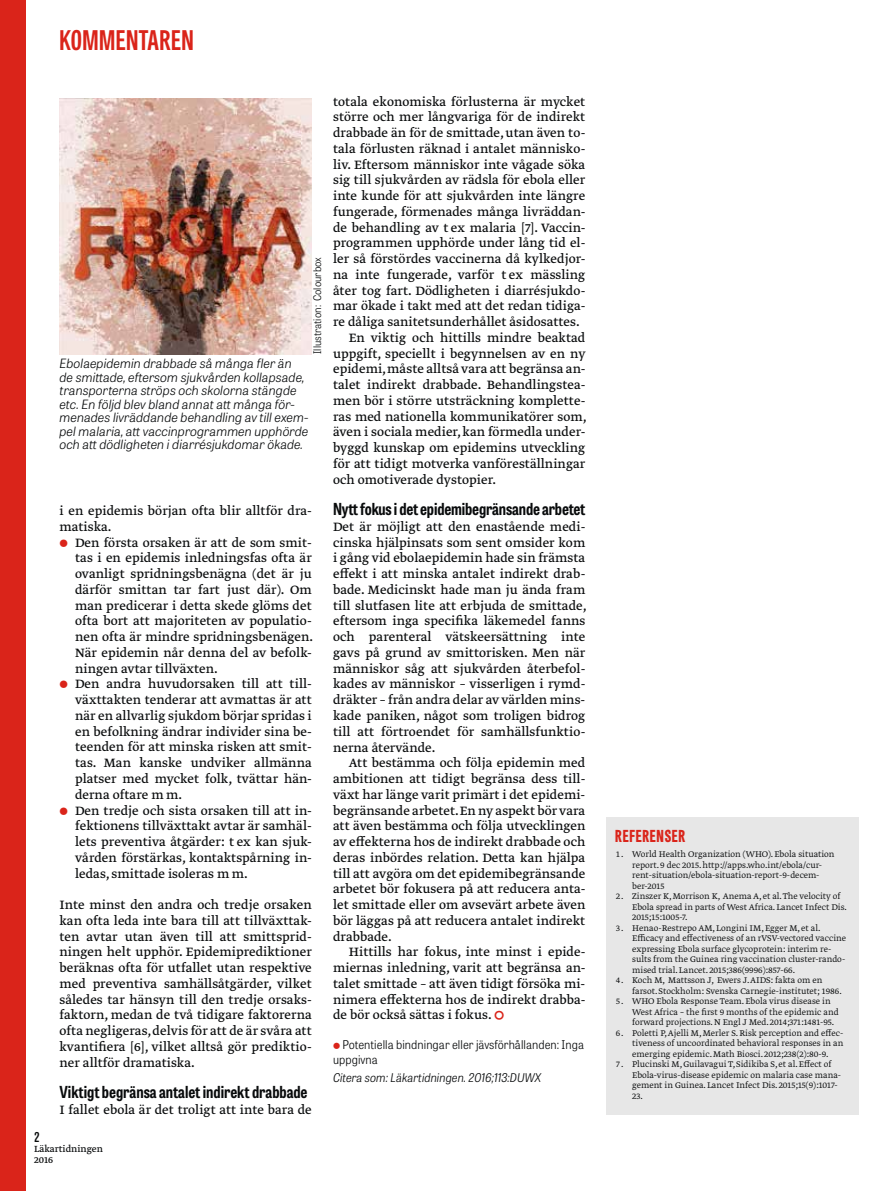
<style>
.page{position:relative;width:893px;height:1191px;background:#fff}
.page>*{position:absolute;margin:0;border:0;box-sizing:border-box;transform-origin:0 0}
.t1{font:700 27px "Tablet Gothic Compressed";letter-spacing:.02em;color:#da241a}
.t2{font:700 16.5px "Tablet Gothic Condensed";letter-spacing:-.005em;color:#090b0c}
.t3{font:800 16.5px "Tablet Gothic Compressed";letter-spacing:.045em;color:#da241a}
.t4{font:14.25px/15.8px "Greta Text Pro Regular Min";color:#090b0c;text-align:justify}
.t5{font:600 13.5px "Tablet Gothic Condensed";color:#090b0c}
.t6{font:italic 300 12.75px/13.5px "Tablet Gothic";color:#090b0c}
.t7{font:300 12px/14.2px "Tablet Gothic Narrow";letter-spacing:.005em;color:#090b0c}
.t8{font:italic 300 12px "Tablet Gothic Narrow";color:#090b0c}
.t9{font:300 10.5px "Tablet Gothic Narrow";letter-spacing:.005em;color:#090b0c}
.t10{font:10.5px/10.5px "Greta Text Pro";color:#090b0c}
.t11{font:9.75px/10.5px "Greta Text Pro Light Min";color:#090b0c}
.s1{color:#da241a}
</style>
<div class="page">
<div style="left:0;top:0;width:26px;height:1191px;background:#da241a"></div>
<div style="left:607px;top:817px;width:252px;height:297px;background:#e7e7e7"></div>
<img style="left:60px;top:99px;width:252px;height:255px">
<h1 class="t1" style="left:60px;top:22px;width:136px">KOMMENTAREN</h1>
<p class="t9" style="left:310px;top:354px;width:98px;rotate:-90deg">Illustration: Colourbox</p>
<p class="t6" style="left:60px;top:356px;width:250px">Ebolaepidemin drabbade så många fler än de smittade, eftersom sjukvården kollapsade, transporterna ströps och skolorna stängde etc. En följd blev bland annat att många för&shy;menades livräddande behandling av till exem&shy;pel malaria, att vaccinprogrammen upphörde och att dödligheten i diarrésjukdomar ökade.</p>
<p class="t4" style="left:60px;top:503px;width:254px">i en epidemis början ofta blir alltför dra&shy;matiska.</p>
<p class="t4" style="left:75px;top:535px;width:240px;text-align:left">Den första orsaken är att de som smit&shy;tas i en epidemis inledningsfas ofta är ovanligt spridningsbenägna (det är ju därför smittan tar fart just där). Om man predicerar i detta skede glöms det ofta bort att majoriteten av populatio&shy;nen ofta är mindre spridningsbenägen.<br>När epidemin når denna del av befolk&shy;ningen avtar tillväxten.<br>Den andra huvudorsaken till att till&shy;växttakten tenderar att avmattas är att när en allvarlig sjukdom börjar spridas i en befolkning ändrar individer sina be&shy;teenden för att minska risken att smit&shy;tas. Man kanske undviker allmänna platser med mycket folk, tvättar hän&shy;derna oftare m m.<br>Den tredje och sista orsaken till att in&shy;fektionens tillväxttakt avtar är samhäl&shy;lets preventiva åtgärder: t ex kan sjuk&shy;vården förstärkas, kontaktspårning in&shy;ledas, smittade isoleras m m.</p>
<p class="t4" style="left:60px;top:897px;width:254px">Inte minst den andra och tredje orsaken kan ofta leda inte bara till att tillväxttak&shy;ten avtar utan även till att smittsprid&shy;ningen helt upphör. Epidemiprediktioner beräknas ofta för utfallet utan respektive med preventiva samhällsåtgärder, vilket således tar hänsyn till den tredje orsaks&shy;faktorn, medan de två tidigare faktorerna ofta negligeras, delvis för att de är svåra att kvantifiera [6], vilket alltså gör prediktio&shy;ner alltför dramatiska.</p>
<p class="t2" style="left:60px;top:1080px;width:250px">Viktigt begränsa antalet indirekt drabbade</p>
<p class="t4" style="left:60px;top:1102px;width:254px">I fallet ebola är det troligt att inte bara de</p>
<p class="t5" style="left:34px;top:1127px;width:7px">2</p>
<p class="t10" style="left:34px;top:1144px;width:70px">Läkartidningen<br>2016</p>
<p class="t4" style="left:333px;top:94px;width:254px">totala ekonomiska förlusterna är mycket</p>
<p class="t4" style="left:333px;top:110px;width:254px">större och mer långvariga för de indirekt</p>
<p class="t4" style="left:333px;top:125px;width:254px">drabbade än för de smittade, utan även to-</p>
<p class="t4" style="left:333px;top:141px;width:254px">tala förlusten räknad i antalet människo-</p>
<p class="t4" style="left:333px;top:157px;width:254px">liv. Eftersom människor inte vågade söka</p>
<p class="t4" style="left:333px;top:173px;width:254px">sig till sjukvården av rädsla för ebola eller</p>
<p class="t4" style="left:333px;top:188px;width:254px">inte kunde för att sjukvården inte längre</p>
<p class="t4" style="left:333px;top:204px;width:254px">fungerade, förmenades många livräddan-</p>
<p class="t4" style="left:333px;top:220px;width:254px">de behandling av t ex malaria [7]. Vaccin-</p>
<p class="t4" style="left:333px;top:236px;width:254px">programmen upphörde under lång tid el-</p>
<p class="t4" style="left:333px;top:251px;width:254px">ler så förstördes vaccinerna då kylkedjor-</p>
<p class="t4" style="left:333px;top:267px;width:254px">na inte fungerade, varför t ex mässling</p>
<p class="t4" style="left:333px;top:283px;width:254px">åter tog fart. Dödligheten i diarrésjukdo-</p>
<p class="t4" style="left:333px;top:299px;width:254px">mar ökade i takt med att det redan tidiga-</p>
<p class="t4" style="left:333px;top:314px;width:248px">re dåliga sanitetsunderhållet åsidosattes.</p>
<p class="t4" style="left:349px;top:330px;width:238px">En viktig och hittills mindre beaktad</p>
<p class="t4" style="left:333px;top:346px;width:254px">uppgift, speciellt i begynnelsen av en ny</p>
<p class="t4" style="left:333px;top:362px;width:254px">epidemi, måste alltså vara att begränsa an-</p>
<p class="t4" style="left:333px;top:377px;width:254px">talet indirekt drabbade. Behandlingstea-</p>
<p class="t4" style="left:333px;top:393px;width:254px">men bör i större utsträckning komplette-</p>
<p class="t4" style="left:333px;top:409px;width:255px">ras med nationella kommunikatörer som,</p>
<p class="t4" style="left:333px;top:425px;width:254px">även i sociala medier, kan förmedla under-</p>
<p class="t4" style="left:333px;top:440px;width:254px">byggd kunskap om epidemins utveckling</p>
<p class="t4" style="left:333px;top:456px;width:254px">för att tidigt motverka vanföreställningar</p>
<p class="t4" style="left:333px;top:472px;width:165px">och omotiverade dystopier.</p>
<p class="t2" style="left:333px;top:498px;width:254px">Nytt fokus i det epidemibegränsande arbetet</p>
<p class="t4" style="left:333px;top:519px;width:255px">Det är möjligt att den enastående medi&shy;cinska hjälpinsats som sent omsider kom i gång vid ebolaepidemin hade sin främsta effekt i att minska antalet indirekt drab&shy;bade. Medicinskt hade man ju ända fram till slutfasen lite att erbjuda de smittade, eftersom inga specifika läkemedel fanns och parenteral vätskeersättning inte gavs på grund av smittorisken. Men när människor såg att sjukvården återbefol&shy;kades av människor – visserligen i rymd&shy;dräkter – från andra delar av världen mins&shy;kade paniken, något som troligen bidrog till att förtroendet för samhällsfunktio&shy;nerna återvände.</p>
<p class="t4" style="left:333px;top:755px;width:254px;text-indent:16px">Att bestämma och följa epidemin med ambitionen att tidigt begränsa dess till&shy;växt har länge varit primärt i det epidemi&shy;begränsande arbetet.En ny aspekt bör vara att även bestämma och följa utvecklingen av effekterna hos de indirekt drabbade och deras inbördes relation. Detta kan hjälpa till att avgöra om det epidemibegränsande arbetet bör fokusera på att reducera anta&shy;let smittade eller om avsevärt arbete även bör läggas på att reducera antalet indirekt drabbade.</p>
<p class="t4" style="left:333px;top:944px;width:254px;text-indent:16px">Hittills har fokus, inte minst i epide&shy;miernas inledning, varit att begränsa an&shy;talet smittade – att även tidigt försöka mi&shy;nimera effekterna hos de indirekt drabba&shy;de bör också sättas i fokus. <span class="s1">▲</span></p>
<p class="t7" style="left:333px;top:1037px;width:253px;text-indent:9px">Potentiella bindningar eller jävsförhållanden: Inga uppgivna</p>
<p class="t8" style="left:333px;top:1069px;width:210px">Citera som: Läkartidningen. 2016;113:DUWX</p>
<p class="t3" style="left:615px;top:824px;width:72px">REFERENSER</p>
<p class="t11" style="left:632px;top:849px;width:204px;text-indent:-17px">1. World Health Organization (WHO). Ebola situation report. 9 dec 2015. http://apps.who.int/ebola/cur&shy;rent-situation/ebola-situation-report-9-decem&shy;ber-2015</p>
<p class="t11" style="left:632px;top:891px;width:216px;text-indent:-17px">2. Zinszer K, Morrison K, Anema A, et al. The velocity of<br>Ebola spread in parts of West Africa. Lancet Infect Dis.<br>2015;15:1005-7.</p>
<p class="t11" style="left:632px;top:923px;width:215px;text-indent:-17px">3. Henao-Restrepo AM, Longini IM, Egger M, et al.<br>Efficacy and effectiveness of an rVSV-vectored vaccine expressing Ebola surface glycoprotein: interim re&shy;sults from the Guinea ring vaccination cluster-rando&shy;mised trial. Lancet. 2015;386(9996):857-66.</p>
<p class="t11" style="left:632px;top:975px;width:211px;text-indent:-17px">4. Koch M, Mattsson J, Ewers J. AIDS: fakta om en farsot. Stockholm: Svenska Carnegie-institutet; 1986.</p>
<p class="t11" style="left:632px;top:996px;width:208px;text-indent:-17px">5. WHO Ebola Response Team. Ebola virus disease in<br>West Africa – the first 9 months of the epidemic and forward projections. N Engl J Med. 2014;371:1481-95.</p>
<p class="t11" style="left:632px;top:1028px;width:213px;text-align:justify;text-indent:-17px">6. Poletti P, Ajelli M, Merler S. Risk perception and effec&shy;tiveness of uncoordinated behavioral responses in an emerging epidemic. Math Biosci. 2012;238(2):80-9.</p>
<p class="t11" style="left:632px;top:1059px;width:210px;text-indent:-17px">7. Plucinski M, Guilavagui T, Sidikiba S, et al. Effect of Ebola-virus-disease epidemic on malaria case mana&shy;gement in Guinea. Lancet Infect Dis. 2015;15(9):1017- 23.</p>
</div>
